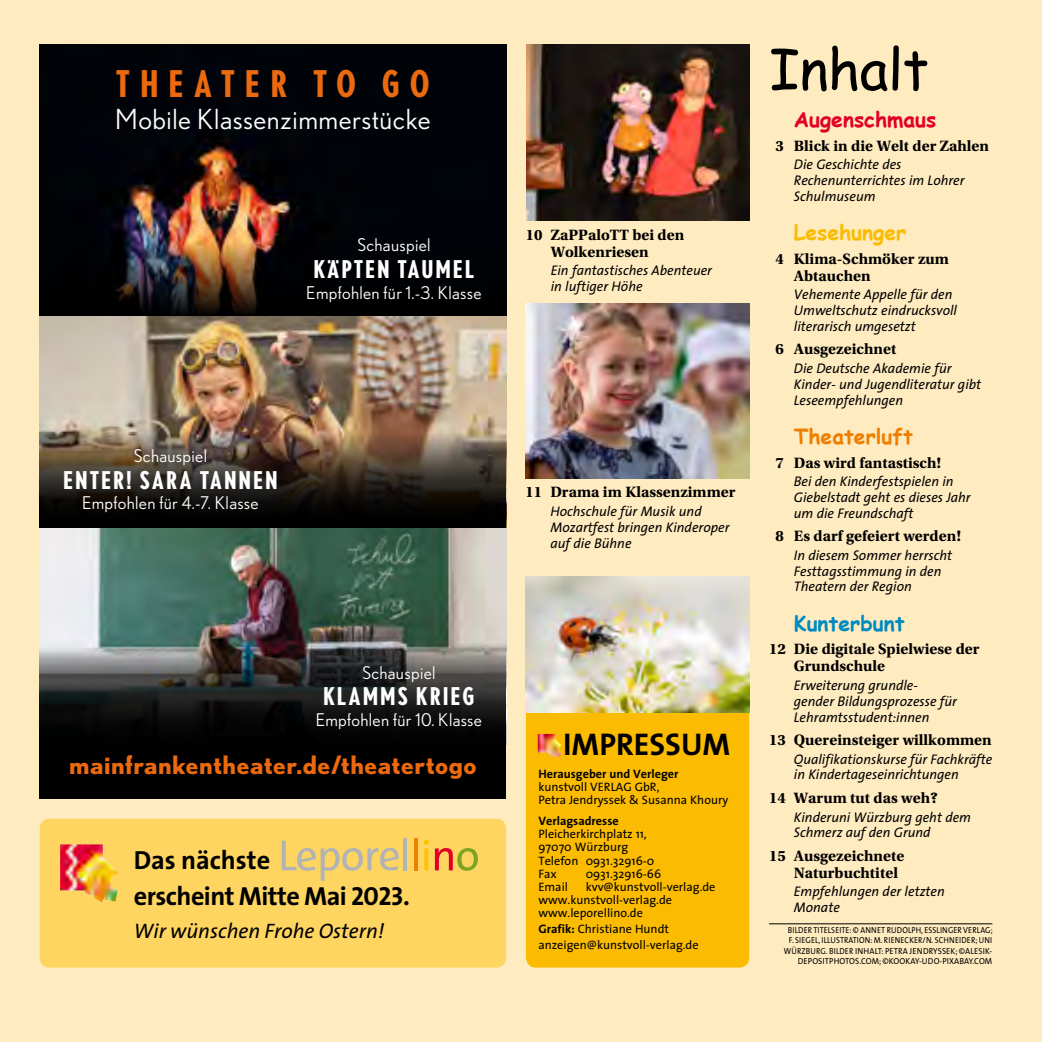
<style>
.page{position:relative;width:1042px;height:1042px;background:#ffebc0}
.page>*{position:absolute;margin:0;border:0;box-sizing:border-box;transform-origin:0 0}
.t1{font:56px "Comic Sans MS";letter-spacing:-.01em;color:#000}
.t2{font:700 condensed 36.75px "Nobel";letter-spacing:.27em;color:#eb690f}
.t3{font:700 31.5px "The Sans";color:#000}
.t4{font:27.65px "Nobel";letter-spacing:.02em;color:#fff}
.t5{font:700 26.25px/36.2px "The Sans";letter-spacing:-.02em;color:#000}
.t6{font:700 25.38px "Nobel";letter-spacing:.02em;color:#eb690f}
.t7{font:700 condensed 24.5px "Nobel";letter-spacing:.075em;color:#fff}
.t8{font:italic 21px "The Sans";color:#000}
.t9{font:700 21px "Comic Sans MS";color:#e20026}
.t10{font:700 21px "Comic Sans MS";color:#ee7f00}
.t11{font:700 21px "Comic Sans MS";color:#fabb00}
.t12{font:700 21px "Comic Sans MS";color:#008ac2}
.t13{font:17.5px "Nobel";letter-spacing:.02em;color:#fff}
.t14{font:700 15.75px/17px "Utopia Std";color:#000}
.t15{font:italic 14px/15.8px "The Sans";color:#000}
.t16{font:12.25px/13.1px "The Sans";color:#000}
.t17{font:700 12.25px "The Sans";color:#000}
.t18{font:8.75px/10.5px "The Sans";letter-spacing:.015em;color:#000;text-align:right;scale:.9 1}
.s1{font-family:"The Sans Bold Caps";font-weight:400}
.s2{font-weight:700}
</style>
<div class="page">
<hr style="left:769px;top:923px;width:223px;height:1px;background:#000">
<div style="left:526px;top:702px;width:223px;height:265px;background:#fabb00;border-radius:10px"></div>
<img style="left:526px;top:576px;width:223px;height:136px">
<img style="left:538px;top:734px;width:23px;height:23px">
<img style="left:526px;top:45px;width:223px;height:176px">
<img style="left:526px;top:303px;width:223px;height:176px">
<div style="left:40px;top:819px;width:466px;height:148px;background:#fed561;border-radius:10px"></div>
<img style="left:60px;top:844px;width:58px;height:58px">
<hr style="left:403px;top:838px;width:4px;height:32px;background:#b1b3b4">
<hr style="left:414px;top:838px;width:4px;height:32px;background:#ee7f00">
<svg style="left:424px;top:839px;width:5px;height:6px"></svg>
<svg style="left:424px;top:848px;width:4px;height:22px"></svg>
<svg style="left:435px;top:848px;width:43px;height:23px"></svg>
<svg style="left:282px;top:840px;width:117px;height:40px"></svg>
<img style="left:40px;top:45px;width:466px;height:603px">
<div style="left:40px;top:744px;width:466px;height:55px;background:#000"></div>
<svg style="left:40px;top:648px;width:466px;height:5px;background:#797576"></svg>
<svg style="left:40px;top:653px;width:466px;height:91px;background:#282827"></svg>
<svg style="left:40px;top:433px;width:466px;height:95px;background:#382e25"></svg>
<img style="left:40px;top:241px;width:466px;height:75px">
<h2 class="t2" style="left:116px;top:63px;width:315px">THEATER TO GO</h2>
<h3 class="t4" style="left:115px;top:104px;width:317px">Mobile Klassenzimmerstücke</h3>
<p class="t13" style="left:357px;top:235px;width:75px">Schauspiel</p>
<h3 class="t7" style="left:313px;top:254px;width:162px">KÄPTEN TAUMEL</h3>
<p class="t13" style="left:306px;top:282px;width:177px">Empfohlen für 1.-3. Klasse</p>
<p class="t13" style="left:134px;top:446px;width:75px">Schauspiel</p>
<h3 class="t7" style="left:63px;top:465px;width:216px">ENTER! SARA TANNEN</h3>
<p class="t13" style="left:82px;top:493px;width:178px">Empfohlen für 4.-7. Klasse</p>
<p class="t13" style="left:362px;top:662px;width:75px">Schauspiel</p>
<h3 class="t7" style="left:323px;top:682px;width:153px">KLAMMS KRIEG</h3>
<p class="t13" style="left:316px;top:710px;width:168px">Empfohlen für 10. Klasse</p>
<h3 class="t6" style="left:69px;top:750px;width:409px">mainfrankentheater.de/theatertogo</h3>
<h3 class="t5" style="left:134px;top:841px;width:278px">Das nächste<br>erscheint Mitte Mai <span class="s1">2023</span>.</h3>
<h3 class="t8" style="left:134px;top:913px;width:252px">Wir wünschen Frohe Ostern!</h3>
<p class="t14" style="left:551px;top:226px;width:135px;text-indent:-25px">10 ZaPPaloTT bei den<br>Wolkenriesen</p>
<p class="t15" style="left:551px;top:262px;width:163px">Ein fantastisches Abenteuer in luftiger Höhe</p>
<p class="t14" style="left:525px;top:484px;width:211px">11 Drama im Klassenzimmer</p>
<p class="t15" style="left:550px;top:503px;width:180px">Hochschule für Musik und<br>Mozartfest bringen Kinderoper auf die Bühne</p>
<h3 class="t3" style="left:563px;top:718px;width:169px">IMPRESSUM</h3>
<p class="t17" style="left:538px;top:763px;width:142px">Herausgeber und Verleger</p>
<p class="t16" style="left:538px;top:780px;width:192px">kunstvoll VERLAG GbR,<br>Petra Jendryssek &amp; Susanna Khoury</p>
<p class="t17" style="left:538px;top:811px;width:82px">Verlagsadresse</p>
<p class="t16" style="left:538px;top:827px;width:117px">Pleicherkirchplatz 11,<br>97070 Würzburg<br>Telefon 0931.32916-0<br>Fax</p>
<p class="t16" style="left:586px;top:866px;width:77px">0931.32916-66</p>
<p class="t16" style="left:538px;top:880px;width:179px;text-indent:47px">kvv@kunstvoll-verlag.de www.kunstvoll-verlag.de www.leporellino.de</p>
<p class="t16" style="left:538px;top:920px;width:162px;line-height:16.1px"><span class="s2">Grafik:</span> Christiane H undt anzeigen@kunstvoll-verlag.de</p>
<p class="t16" style="left:538px;top:880px;width:31px">Email</p>
<h1 class="t1" style="left:769px;top:28px;width:161px">Inhalt</h1>
<h3 class="t9" style="left:794px;top:104px;width:144px">Augenschmaus</h3>
<p class="t14" style="left:775px;top:137px;width:215px">3 Blick in die Welt der Zahlen</p>
<p class="t15" style="left:794px;top:156px;width:172px">Die Geschichte des<br>Rechenunterrichtes im Lohrer<br>Schulmuseum</p>
<h3 class="t11" style="left:794px;top:217px;width:114px">Lesehunger</h3>
<p class="t14" style="left:794px;top:250px;width:157px;text-indent:-18px">4 Klima-Schmöker zum<br>Abtauchen</p>
<p class="t15" style="left:794px;top:286px;width:165px">Vehemente Appelle für den<br>Umweltschutz eindrucksvoll literarisch umgesetzt</p>
<p class="t14" style="left:775px;top:341px;width:122px">6 Ausgezeichnet</p>
<p class="t15" style="left:794px;top:360px;width:189px">Die Deutsche Akademie für<br>Kinder- und Jugendliteratur gibt<br>Leseempfehlungen</p>
<h3 class="t10" style="left:794px;top:421px;width:121px">Theaterluft</h3>
<p class="t14" style="left:775px;top:454px;width:167px">7 Das wird fantastisch!</p>
<p class="t15" style="left:794px;top:473px;width:178px">Bei den Kinderfestspielen in<br>Giebelstadt geht es dieses Jahr um die Freundschaft</p>
<p class="t14" style="left:775px;top:528px;width:187px">8 Es darf gefeiert werden!</p>
<p class="t15" style="left:794px;top:547px;width:160px">In diesem Sommer herrscht<br>Festtagsstimmung in den<br>Theatern der Region</p>
<h3 class="t12" style="left:794px;top:608px;width:112px">Kunterbunt</h3>
<p class="t14" style="left:794px;top:641px;width:187px;text-indent:-25px">12 Die digitale Spielwiese der<br>Grundschule</p>
<p class="t15" style="left:794px;top:677px;width:165px">Erweiterung grundle&shy;gender Bildungsprozesse für<br>Lehramtsstudent:innen</p>
<p class="t14" style="left:769px;top:731px;width:224px">13 Quereinsteiger willkommen</p>
<p class="t15" style="left:794px;top:750px;width:200px">Qualifikationskurse für Fachkräfte in Kindertageseinrichtungen</p>
<p class="t14" style="left:769px;top:789px;width:171px">14 Warum tut das weh?</p>
<p class="t15" style="left:794px;top:808px;width:179px">Kinderuni Würzburg geht dem<br>Schmerz auf den Grund</p>
<p class="t14" style="left:794px;top:847px;width:112px;text-indent:-25px">15 Ausgezeichnete<br>Naturbuchtitel</p>
<p class="t15" style="left:794px;top:883px;width:152px">Empfehlungen der letzten<br>Monate</p>
<p class="t18" style="left:784px;top:924px;width:233px">Bilder Titelseite: © Annet Rudolph, Esslinger Verlag; F. Siegel, I llustration: M. Rienecker/N. Schneider; U ni Würzburg. Bilder I nhalt: Petra Jendryssek; ©ALesik&shy;depositp hotos.com; ©Kookay-U do-Pixabay.com</p>
</div>
